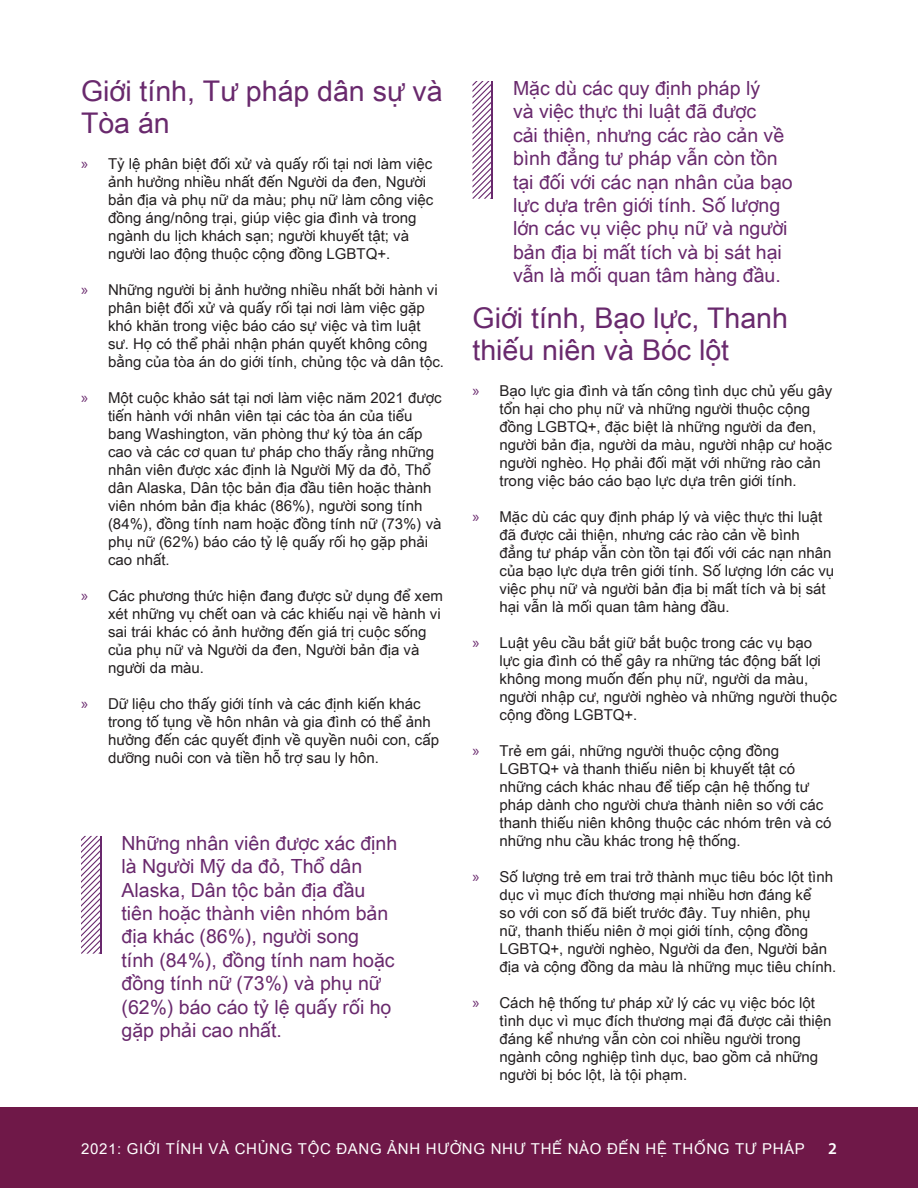
<style>
.page{position:relative;width:918px;height:1188px;background:#fff}
.page>*{position:absolute;margin:0;border:0;box-sizing:border-box;transform-origin:0 0}
.t1{font:28.5px/31.5px "Arial Unicode MS";color:#69296d}
.Myriad_Pro_12_Regula{font:19.5px/23.4px "Arial Unicode MS";color:#69296d}
.t2{font:600 16.5px "Myriad Pro";color:#fff}
.t3{font:15px/18px "Arial Unicode MS";color:#231f20}
.t4{font:15px "Arial Unicode MS";letter-spacing:.045em;color:#fff}
.s1{font-family:"Myriad Pro";font-size:16.5px;color:#69296d}
</style>
<div class="page">
<svg style="left:81px;top:836px;width:19px;height:118px"></svg>
<hr style="left:100px;top:836px;width:1px;height:118px;background:#69296d">
<svg style="left:472px;top:81px;width:20px;height:118px"></svg>
<hr style="left:492px;top:81px;width:1px;height:118px;background:#69296d">
<div style="left:0;top:1107px;width:918px;height:81px;background:#6f1848"></div>
<p class="t1" style="left:81px;top:75px;width:363px">Giới tính, Tư pháp dân sự và<br>Tòa án</p>
<p class="t3" style="left:108px;top:154px;width:327px;text-indent:-27px"><span class="s1">»</span> Tỷ lệ phân biệt đối xử và quấy rối tại nơi làm việc ảnh hưởng nhiều nhất đến Người da đen, Người bản địa và phụ nữ da màu; phụ nữ làm công việc đồng áng/nông trại, giúp việc gia đình và trong ngành du lịch khách sạn; người khuyết tật; và người lao động thuộc cộng đồng LGBTQ+.</p>
<p class="t3" style="left:108px;top:280px;width:338px;text-indent:-27px"><span class="s1">»</span> Những người bị ảnh hưởng nhiều nhất bởi hành vi phân biệt đối xử và quấy rối tại nơi làm việc gặp khó khăn trong việc báo cáo sự việc và tìm luật sư. Họ có thể phải nhận phán quyết không công bằng của tòa án do giới tính, chủng tộc và dân tộc.</p>
<p class="t3" style="left:108px;top:388px;width:335px;text-indent:-27px"><span class="s1">»</span> Một cuộc khảo sát tại nơi làm việc năm 2021 được tiến hành với nhân viên tại các tòa án của tiểu bang Washington, văn phòng thư ký tòa án cấp cao và các cơ quan tư pháp cho thấy rằng những nhân viên được xác định là Người Mỹ da đỏ, Thổ dân Alaska, Dân tộc bản địa đầu tiên hoặc thành viên nhóm bản địa khác (86%), người song tính (84%), đồng tính nam hoặc đồng tính nữ (73%) và phụ nữ (62%) báo cáo tỷ lệ quấy rối họ gặp phải cao nhất.</p>
<p class="t3" style="left:108px;top:586px;width:336px;text-indent:-27px"><span class="s1">»</span> Các phương thức hiện đang được sử dụng để xem xét những vụ chết oan và các khiếu nại về hành vi sai trái khác có ảnh hưởng đến giá trị cuộc sống của phụ nữ và Người da đen, Người bản địa và người da màu.</p>
<p class="t3" style="left:108px;top:694px;width:333px;text-indent:-27px"><span class="s1">»</span> Dữ liệu cho thấy giới tính và các định kiến khác trong tố tụng về hôn nhân và gia đình có thể ảnh hưởng đến các quyết định về quyền nuôi con, cấp dưỡng nuôi con và tiền hỗ trợ sau ly hôn.</p>
<p class="Myriad_Pro_12_Regula" style="left:122px;top:831px;width:277px">Những nhân viên được xác định là Người Mỹ da đỏ, Thổ dân<br>Alaska, Dân tộc bản địa đầu tiên hoặc thành viên nhóm bản địa khác (86%), người song<br>tính (84%), đồng tính nam hoặc đồng tính nữ (73%) và phụ nữ (62%) báo cáo tỷ lệ quấy rối họ gặp phải cao nhất.</p>
<p class="Myriad_Pro_12_Regula" style="left:513px;top:76px;width:281px">Mặc dù các quy định pháp lý<br>và việc thực thi luật đã được<br>cải thiện, nhưng các rào cản về bình đẳng tư pháp vẫn còn tồn tại đối với các nạn nhân của bạo lực dựa trên giới tính. Số lượng lớn các vụ việc phụ nữ và người bản địa bị mất tích và bị sát hại vẫn là mối quan tâm hàng đầu.</p>
<p class="t1" style="left:472px;top:302px;width:317px">Giới tính, Bạo lực, Thanh thiếu niên và Bóc lột</p>
<p class="t3" style="left:500px;top:381px;width:334px;text-indent:-27px"><span class="s1">»</span> Bạo lực gia đình và tấn công tình dục chủ yếu gây tổn hại cho phụ nữ và những người thuộc cộng đồng LGBTQ+, đặc biệt là những người da đen, người bản địa, người da màu, người nhập cư hoặc người nghèo. Họ phải đối mặt với những rào cản trong việc báo cáo bạo lực dựa trên giới tính.</p>
<p class="t3" style="left:500px;top:507px;width:336px;text-indent:-27px"><span class="s1">»</span> Mặc dù các quy định pháp lý và việc thực thi luật đã được cải thiện, nhưng các rào cản về bình đẳng tư pháp vẫn còn tồn tại đối với các nạn nhân của bạo lực dựa trên giới tính. Số lượng lớn các vụ việc phụ nữ và người bản địa bị mất tích và bị sát hại vẫn là mối quan tâm hàng đầu.</p>
<p class="t3" style="left:500px;top:633px;width:339px;text-indent:-27px"><span class="s1">»</span> Luật yêu cầu bắt giữ bắt buộc trong các vụ bạo<br>lực gia đình có thể gây ra những tác động bất lợi không mong muốn đến phụ nữ, người da màu, người nhập cư, người nghèo và những người thuộc cộng đồng LGBTQ+.</p>
<p class="t3" style="left:500px;top:741px;width:333px;text-indent:-27px"><span class="s1">»</span> Trẻ em gái, những người thuộc cộng đồng LGBTQ+ và thanh thiếu niên bị khuyết tật có những cách khác nhau để tiếp cận hệ thống tư pháp dành cho người chưa thành niên so với các thanh thiếu niên không thuộc các nhóm trên và có những nhu cầu khác trong hệ thống.</p>
<p class="t3" style="left:500px;top:867px;width:338px;text-indent:-27px"><span class="s1">»</span> Số lượng trẻ em trai trở thành mục tiêu bóc lột tình dục vì mục đích thương mại nhiều hơn đáng kể<br>so với con số đã biết trước đây. Tuy nhiên, phụ<br>nữ, thanh thiếu niên ở mọi giới tính, cộng đồng LGBTQ+, người nghèo, Người da đen, Người bản địa và cộng đồng da màu là những mục tiêu chính.</p>
<p class="t3" style="left:500px;top:993px;width:334px;text-indent:-27px"><span class="s1">»</span> Cách hệ thống tư pháp xử lý các vụ việc bóc lột tình dục vì mục đích thương mại đã được cải thiện đáng kể nhưng vẫn còn coi nhiều người trong ngành công nghiệp tình dục, bao gồm cả những người bị bóc lột, là tội phạm.</p>
<p class="t4" style="left:81px;top:1138px;width:725px">2021: GIỚI TÍNH VÀ CHỦNG TỘC ĐANG ẢNH HƯỞNG NHƯ THẾ NÀO ĐẾN HỆ THỐNG TƯ PHÁP</p>
<p class="t2" style="left:828px;top:1138px;width:10px">2</p>
</div>
